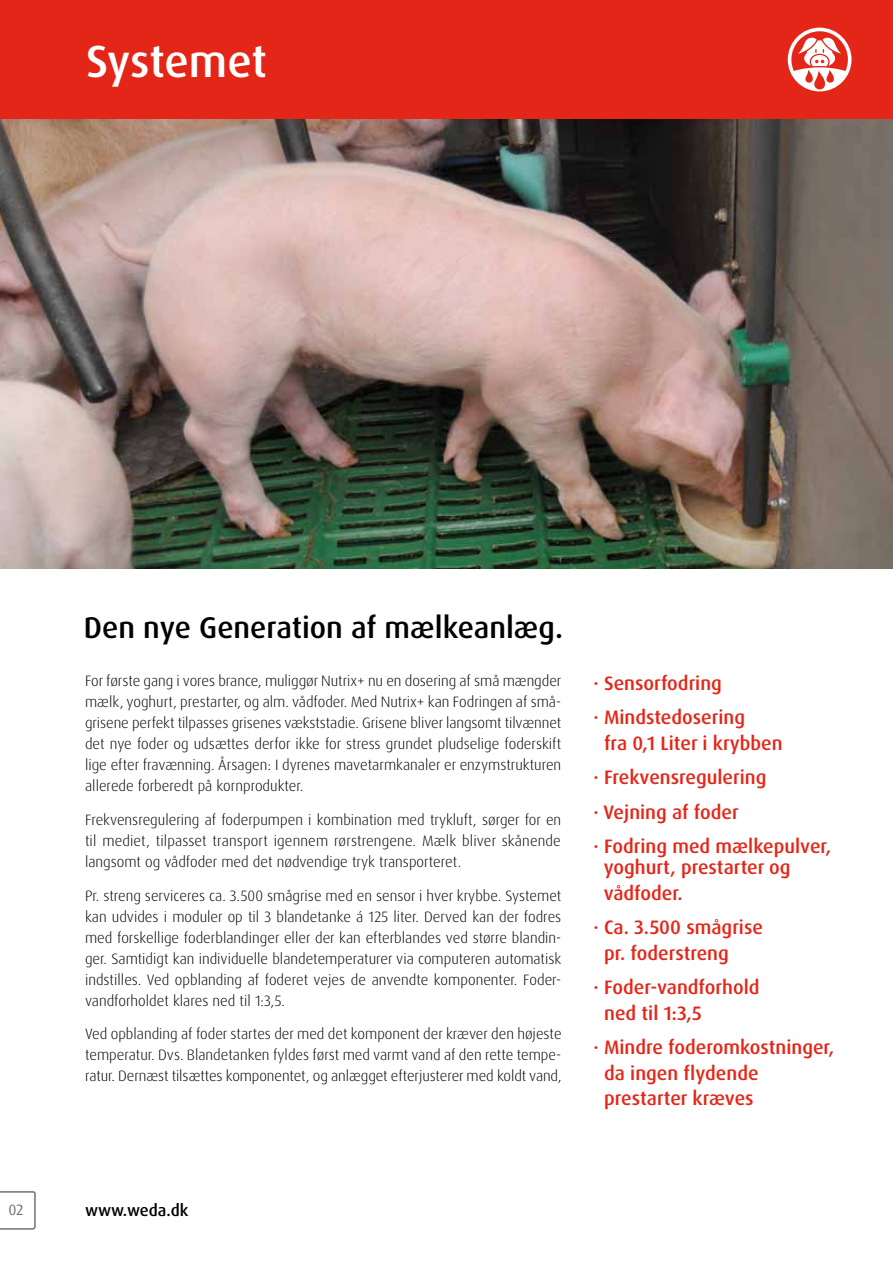
<style>
.page{position:relative;width:893px;height:1263px;background:#fff}
.page>*{position:absolute;margin:0;border:0;box-sizing:border-box;transform-origin:0 0}
.t1{font:500 45px "Dax OT";letter-spacing:-.005em;color:#fff}
.t2{font:500 30px "Dax OT";color:#000}
.t3{font:500 19.5px/25.5px "Dax OT";color:#e42618}
.t4{font:500 16.5px "Dax OT";color:#000}
.t5{font:300 15px/21px "Dax OT";color:#000;text-align:justify}
.t6{font:15px "Dax OT";color:#707172}
</style>
<div class="page">
<div style="left:0;top:0;width:893px;height:119px;background:#e42618"></div>
<div style="left:788px;top:28px;width:63px;height:63px;background:#fff;border-radius:50%"></div>
<svg style="left:791px;top:31px;width:57px;height:59px"></svg>
<img style="left:0;top:119px;width:893px;height:449px">
<svg style="left:0;top:1191px;width:36px;height:39px"></svg>
<h1 class="t1" style="left:86px;top:33px;width:182px">Systemet</h1>
<p class="t6" style="left:9px;top:1200px;width:16px">02</p>
<h2 class="t2" style="left:84px;top:609px;width:480px">Den nye Generation af mælkeanlæg.</h2>
<p class="t5" style="left:85px;top:670px;width:478px">For første gang i vores brance, muliggør Nutrix+ nu en dosering af små mængder mælk, yoghurt, prestarter, og alm. vådfoder. Med Nutrix+ kan Fodringen af små&shy;grisene perfekt tilpasses grisenes vækststadie. Grisene bliver langsomt tilvænnet det nye foder og udsættes derfor ikke for stress grundet pludselige foderskift lige efter fravænning. Årsagen: I dyrenes mavetarmkanaler er enzymstrukturen allerede forberedt på kornprodukter.</p>
<p class="t5" style="left:85px;top:809px;width:478px">Frekvensregulering af foderpumpen i kombination med trykluft, sørger for en til mediet, tilpasset transport igennem rørstrengene. Mælk bliver skånende langsomt og vådfoder med det nødvendige tryk transporteret.</p>
<p class="t5" style="left:85px;top:885px;width:478px">Pr. streng serviceres ca. 3.500 smågrise med en sensor i hver krybbe. Systemet kan udvides i moduler op til 3 blandetanke á 125 liter. Derved kan der fodres med forskellige foderblandinger eller der kan efterblandes ved større blandin&shy;ger. Samtidigt kan individuelle blandetemperaturer via computeren automatisk indstilles. Ved opblanding af foderet vejes de anvendte komponenter. Foder&shy;vandforholdet klares ned til 1:3,5.</p>
<p class="t5" style="left:85px;top:1024px;width:478px">Ved opblanding af foder startes der med det komponent der kræver den højeste temperatur. Dvs. Blandetanken fyldes først med varmt vand af den rette tempe&shy;ratur. Dernæst tilsættes komponentet, og anlægget efterjusterer med koldt vand,</p>
<h3 class="t3" style="left:594px;top:666px;width:153px;line-height:34.5px">· Sensorfodring<br>· Mindstedosering</h3>
<h3 class="t3" style="left:594px;top:726px;width:239px;line-height:34.5px;text-indent:11px">fra 0,1 Liter i krybben<br>· Frekvensregulering<br>· Vejning af foder<br>· Fodring med mælkepulver,</h3>
<h3 class="t3" style="left:604px;top:855px;width:188px">yoghurt, prestarter og vådfoder.</h3>
<h3 class="t3" style="left:604px;top:915px;width:160px;text-indent:-11px">· Ca. 3.500 smågrise pr. foderstreng</h3>
<h3 class="t3" style="left:604px;top:975px;width:157px;text-indent:-11px">· Foder-vandforhold ned til 1:3,5</h3>
<h3 class="t3" style="left:604px;top:1035px;width:231px;text-indent:-11px">· Mindre foderomkostninger, da ingen flydende prestarter kræves</h3>
<p class="t4" style="left:85px;top:1200px;width:105px">www.weda.dk</p>
</div>
